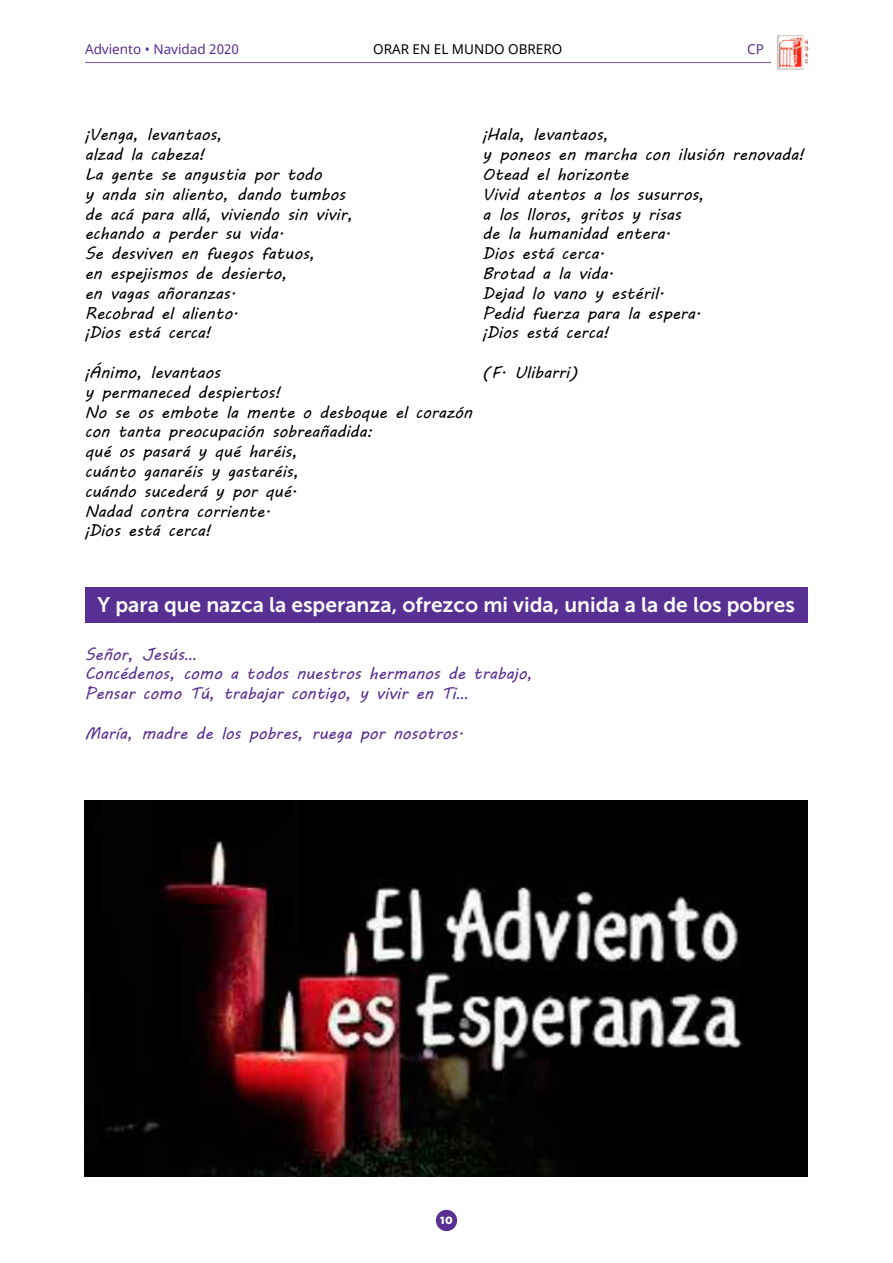
<style>
.page{position:relative;width:893px;height:1263px;background:#fff}
.page>*{position:absolute;margin:0;border:0;box-sizing:border-box;transform-origin:0 0}
.t1{font:21px "Museo Sans 700";color:#fff}
.t2{font:16.5px/19.8px "MV Boli";color:#000}
.t3{font:16.5px/19.8px "MV Boli";color:#582f92}
.t4{font:13.5px "Noto Sans";color:#582f92}
.t5{font:13.5px "Noto Sans";color:#000}
.t6{font:900 10.5px "Gotham HTF";color:#fff}
</style>
<div class="page">
<div style="left:436px;top:1210px;width:21px;height:21px;background:#582f92;border-radius:50%"></div>
<hr style="left:85px;top:62px;width:723px;height:1px;background:#7152a2">
<div style="left:771px;top:33px;width:42px;height:39px;background:#fff"></div>
<img style="left:777px;top:35px;width:31px;height:35px">
<div style="left:85px;top:587px;width:723px;height:35px;background:#582f92"></div>
<img style="left:85px;top:801px;width:723px;height:375px">
<p class="t4" style="left:85px;top:40px;width:155px">Adviento • Navidad 2020</p>
<p class="t5" style="left:373px;top:40px;width:191px">ORAR EN EL MUNDO OBRERO</p>
<p class="t4" style="left:747px;top:40px;width:18px">CP</p>
<p class="t2" style="left:85px;top:125px;width:270px">¡Venga, levantaos,<br>alzad la cabeza!<br>La gente se angustia por todo<br>y anda sin aliento, dando tumbos de acá para allá, viviendo sin vivir, echando a perder su vida.<br>Se desviven en fuegos fatuos,<br>en espejismos de desierto,<br>en vagas añoranzas.<br>Recobrad el aliento.<br>¡Dios está cerca!</p>
<p class="t2" style="left:85px;top:362px;width:389px">¡Ánimo, levantaos<br>y permaneced despiertos!<br>No se os embote la mente o desboque el corazón con tanta preocupación sobreañadida:<br>qué os pasará y qué haréis,<br>cuánto ganaréis y gastaréis,<br>cuándo sucederá y por qué.<br>Nadad contra corriente.<br>¡Dios está cerca!</p>
<p class="t2" style="left:483px;top:125px;width:323px">¡Hala, levantaos,<br>y poneos en marcha con ilusión renovada!<br>Otead el horizonte<br>Vivid atentos a los susurros,<br>a los lloros, gritos y risas<br>de la humanidad entera.<br>Dios está cerca.<br>Brotad a la vida.<br>Dejad lo vano y estéril.<br>Pedid fuerza para la espera.<br>¡Dios está cerca!</p>
<p class="t2" style="left:483px;top:362px;width:97px">(F. Ulibarri)</p>
<p class="t1" style="left:98px;top:593px;width:699px">Y para que nazca la esperanza, ofrezco mi vida, unida a la de los pobres</p>
<p class="t3" style="left:85px;top:644px;width:449px">Señor, Jesús…<br>Concédenos, como a todos nuestros hermanos de trabajo,<br>Pensar como Tú, trabajar contigo, y vivir en Ti…</p>
<p class="t3" style="left:85px;top:723px;width:380px">María, madre de los pobres, ruega por nosotros.</p>
<p class="t6" style="left:440px;top:1214px;width:14px">10</p>
</div>
